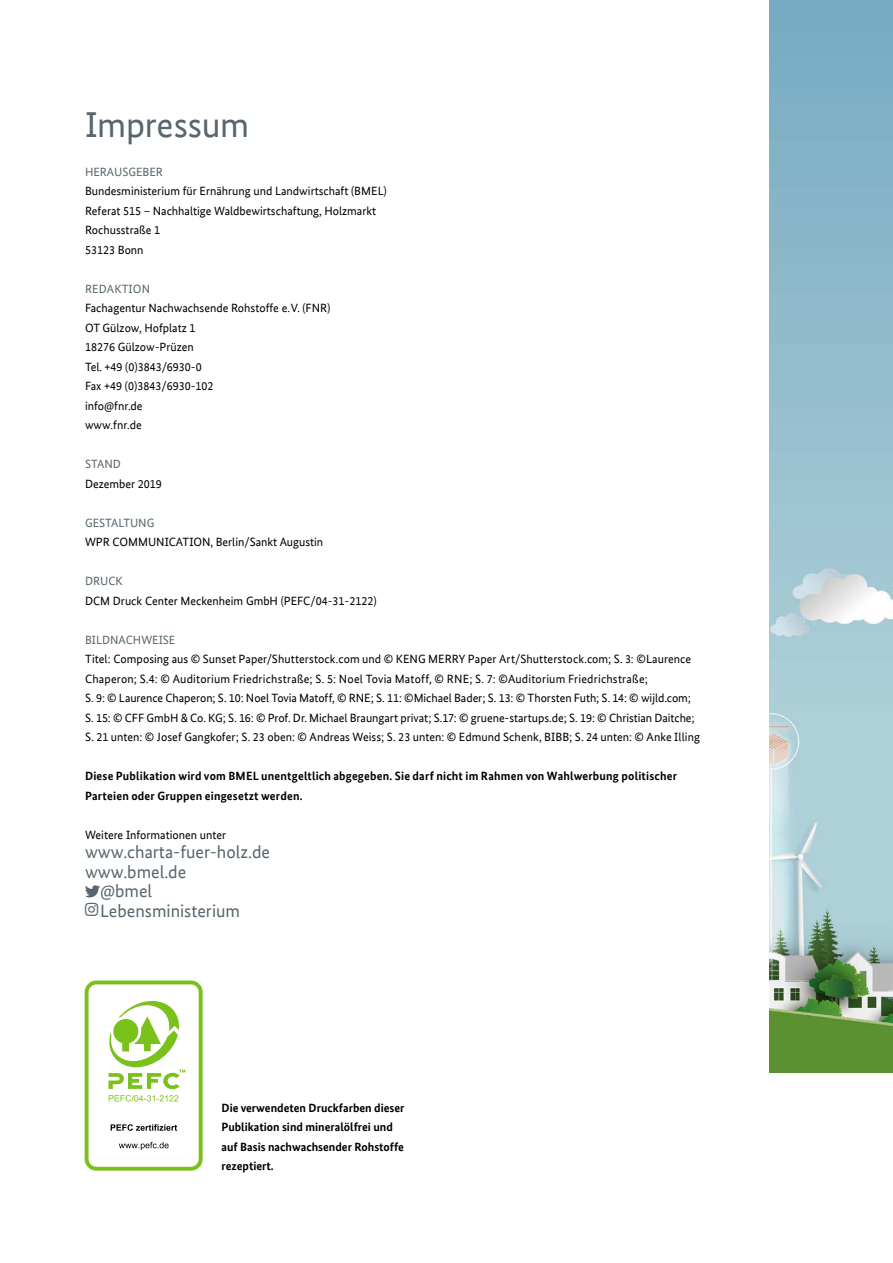
<style>
.page{position:relative;width:893px;height:1263px;background:#fff}
.page>*{position:absolute;margin:0;border:0;box-sizing:border-box;transform-origin:0 0}
.t1{font:36px "Bundes Sans Office";letter-spacing:-.01em;color:#58666d}
.t2{font:18px "Bundes Sans Office";color:#58666d}
.t3{font:12px/19.5px "Bundes Sans Office";color:#000}
.t4{font:700 12px/19.5px "Bundes Sans Office";letter-spacing:.005em;color:#000}
.t5{font:12px "Bundes Sans Office";color:#58666d}
</style>
<div class="page">
<div style="left:85px;top:980px;width:118px;height:191px;border:4px solid #7bc11b;border-radius:10px"></div>
<svg style="left:109px;top:1095px;width:69px;height:6px"></svg>
<svg style="left:111px;top:1124px;width:66px;height:7px"></svg>
<svg style="left:119px;top:1142px;width:50px;height:8px"></svg>
<svg style="left:108px;top:1001px;width:77px;height:88px"></svg>
<img style="left:770px;top:0;width:123px;height:1073px">
<h1 class="t1" style="left:85px;top:104px;width:166px">Impressum</h1>
<p class="t5" style="left:85px;top:165px;width:79px">HERAUSGEBER</p>
<p class="t3" style="left:85px;top:181px;width:303px">Bundesministerium für Ernährung und Landwirtschaft (BMEL)<br>Referat 515 – Nachhaltige Waldbewirtschaftung, Holzmarkt Rochusstraße 1<br>53123 Bonn</p>
<p class="t5" style="left:85px;top:282px;width:67px">REDAKTION</p>
<p class="t3" style="left:85px;top:298px;width:247px">Fachagentur Nachwachsende Rohstoffe e.V. (FNR)<br>OT Gülzow, Hofplatz 1<br>18276 Gülzow-Prüzen<br>Tel. +49 (0)3843/6930-0<br>Fax +49 (0)3843/6930-102<br>info@fnr.de<br>www.fnr.de</p>
<p class="t5" style="left:85px;top:457px;width:37px">STAND</p>
<p class="t3" style="left:85px;top:474px;width:78px">Dezember 2019</p>
<p class="t5" style="left:85px;top:516px;width:71px">GESTALTUNG</p>
<p class="t3" style="left:85px;top:532px;width:240px">WPR COMMUNICATION, Berlin/Sankt Augustin</p>
<p class="t5" style="left:85px;top:574px;width:39px">DRUCK</p>
<p class="t3" style="left:85px;top:591px;width:293px">DCM Druck Center Meckenheim GmbH (PEFC/04-31-2122)</p>
<p class="t5" style="left:85px;top:633px;width:92px">BILDNACHWEISE</p>
<p class="t3" style="left:85px;top:649px;width:616px">Titel: Composing aus © Sunset Paper/Shutterstock.com und © KENG MERRY Paper Art/Shutterstock.com; S. 3: ©Laurence Chaperon; S.4: © Auditorium Friedrichstraße; S. 5: Noel Tovia Matoff, © RNE; S. 7: ©Auditorium Friedrichstraße;<br>S. 9: © Laurence Chaperon; S. 10: Noel Tovia Matoff, © RNE; S. 11: ©Michael Bader; S. 13: © Thorsten Futh; S. 14: © wijld.com; S. 15: © CFF GmbH &amp; Co. KG; S. 16: © Prof. Dr. Michael Braungart privat; S.17: © gruene-startups.de; S. 19: © Christian Daitche; S. 21 unten: © Josef Gangkofer; S. 23 oben: © Andreas Weiss; S. 23 unten: © Edmund Schenk, BIBB; S. 24 unten: © Anke Illing</p>
<p class="t4" style="left:85px;top:766px;width:593px">Diese Publikation wird vom BMEL unentgeltlich abgegeben. Sie darf nicht im Rahmen von Wahlwerbung politischer<br>Parteien oder Gruppen eingesetzt werden.</p>
<p class="t3" style="left:85px;top:825px;width:143px">Weitere Informationen unter</p>
<h2 class="t2" style="left:85px;top:842px;width:187px">www.charta-fuer-holz.de</h2>
<h2 class="t2" style="left:85px;top:861px;width:103px">www.bmel.de</h2>
<h2 class="t2" style="left:100px;top:881px;width:54px">@bmel</h2>
<h2 class="t2" style="left:85px;top:900px;width:157px">■▲▼Lebensministerium</h2>
<p class="t4" style="left:222px;top:1098px;width:184px">Die verwendeten Druckfarben dieser<br>Publikation sind mineralölfrei und auf Basis nachwachsender Rohstoffe rezeptiert.</p>
</div>
